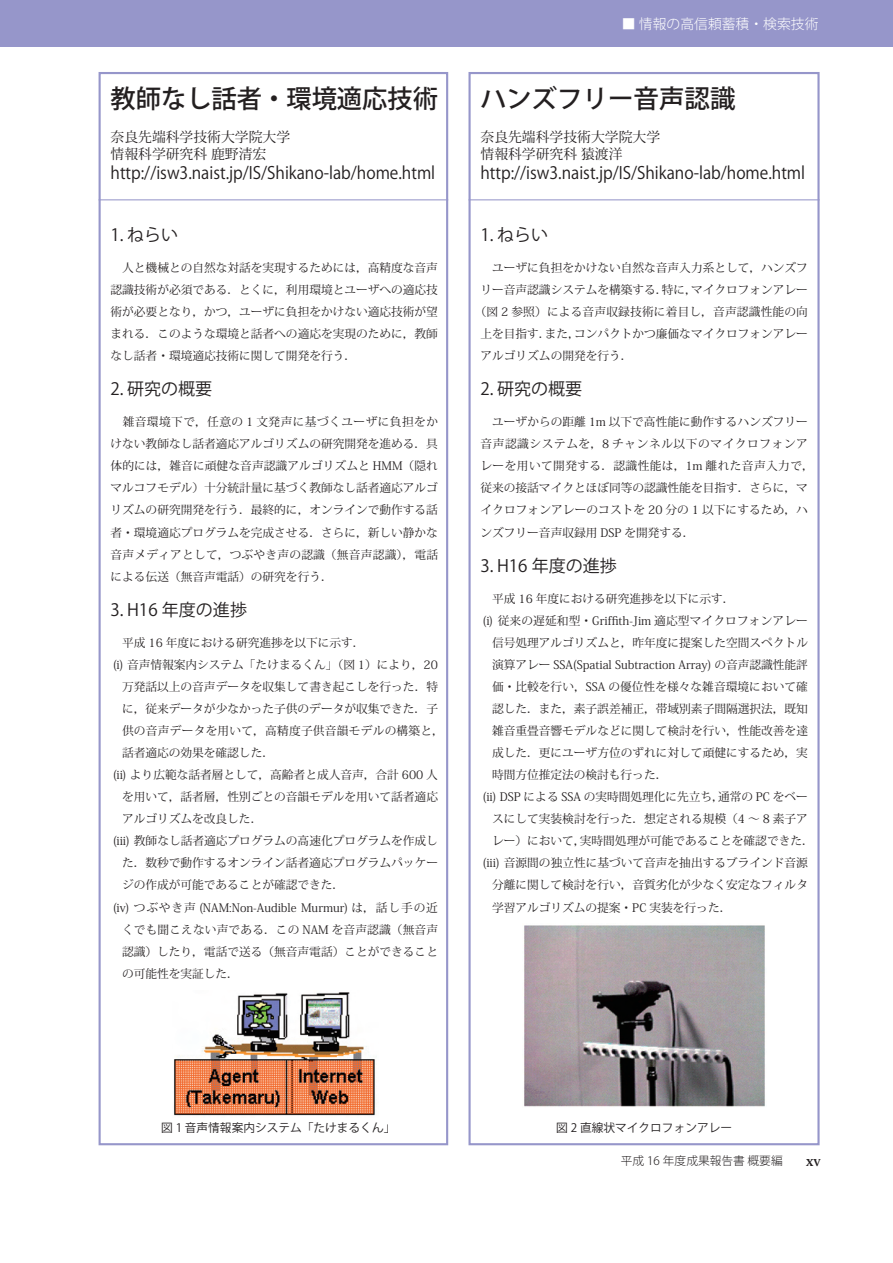
<style>
.page{position:relative;width:893px;height:1263px;background:#fff}
.page>*{position:absolute;margin:0;border:0;box-sizing:border-box;transform-origin:0 0}
.t1{font:500 25.5px "Koz Go Std";color:#231f20}
.t2{font:16.95px "Koz Go Std";color:#231f20;scale:.93 1}
.t3{font:16.95px "Koz Go Std";color:#231f20}
.t4{font:13.8px/17px "Koz Min Std";color:#231f20}
.t5{font:300 13.8px "Koz Go Std";color:#fff}
.t6{font:11.7px/22px "Koz Min Std";color:#231f20;text-align:justify}
.t7{font:11.7px "Koz Go Std";color:#231f20}
.t8{font:11.7px "Koz Min Std";letter-spacing:.02em;color:#231f20}
.t9{font:300 11.7px "Koz Go Std";color:#231f20}
.s1{font-family:"Koz Min Std";font-weight:700;font-size:13.8px}
</style>
<div class="page">
<div style="left:468px;top:72px;width:352px;height:1073px;border:2px solid #9696ca"></div>
<div style="left:99px;top:72px;width:349px;height:1073px;border:2px solid #9696ca"></div>
<div style="left:0;top:0;width:893px;height:46px;background:#9696ca"></div>
<hr style="left:99px;top:199px;width:349px;height:1px;background:#9696ca">
<hr style="left:468px;top:199px;width:352px;height:1px;background:#9696ca">
<img style="left:524px;top:925px;width:241px;height:182px">
<img style="left:174px;top:992px;width:203px;height:124px">
<h1 class="t1" style="left:111px;top:82px;width:329px">教師なし話者・環境適応技術</h1>
<p class="t4" style="left:111px;top:128px;width:181px">奈良先端科学技術大学院大学情報科学研究科 鹿野清宏</p>
<h2 class="t2" style="left:111px;top:162px;width:351px">http://isw3.naist.jp/IS/Shikano-lab/home.html</h2>
<h2 class="t3" style="left:111px;top:224px;width:69px">1. ねらい</h2>
<p class="t6" style="left:111px;top:257px;width:329px">　人と機械との自然な対話を実現するためには，高精度な音声認識技術が必須である．とくに，利用環境とユーザへの適応技術が必要となり，かつ，ユーザに負担をかけない適応技術が望まれる．このような環境と話者への適応を実現のために，教師なし話者・環境適応技術に関して開発を行う．</p>
<h2 class="t3" style="left:111px;top:378px;width:103px">2. 研究の概要</h2>
<p class="t6" style="left:111px;top:411px;width:329px">　雑音環境下で，任意の 1 文発声に基づくユーザに負担をかけない教師なし話者適応アルゴリズムの研究開発を進める．具体的には，雑音に頑健な音声認識アルゴリズムと HMM（隠れマルコフモデル）十分統計量に基づく教師なし話者適応アルゴリズムの研究開発を行う．最終的に，オンラインで動作する話者・環境適応プログラムを完成させる．さらに，新しい静かな音声メディアとして，つぶやき声の認識（無音声認識），電話による伝送（無音声電話）の研究を行う．</p>
<h2 class="t3" style="left:111px;top:599px;width:138px">3. H16 年度の進捗</h2>
<p class="t6" style="left:111px;top:632px;width:256px">　平成 16 年度における研究進捗を以下に示す．</p>
<p class="t6" style="left:113px;top:654px;width:327px">(i) 音声情報案内システム「たけまるくん」（図 1）により，20</p>
<p class="t6" style="left:122px;top:676px;width:318px">万発話以上の音声データを収集して書き起こしを行った．特</p>
<p class="t6" style="left:122px;top:698px;width:317px">に，従来データが少なかった子供のデータが収集できた．子</p>
<p class="t8" style="left:122px;top:723px;width:323px">供の音声データを用いて，高精度子供音韻モデルの構築と，</p>
<p class="t6" style="left:122px;top:742px;width:154px">話者適応の効果を確認した．</p>
<p class="t6" style="left:113px;top:764px;width:327px">(ii) より広範な話者層として，高齢者と成人音声，合計 600 人</p>
<p class="t6" style="left:122px;top:786px;width:317px">を用いて，話者層，性別ごとの音韻モデルを用いて話者適応</p>
<p class="t6" style="left:122px;top:808px;width:142px">アルゴリズムを改良した．</p>
<p class="t6" style="left:113px;top:830px;width:327px">(iii) 教師なし話者適応プログラムの高速化プログラムを作成し</p>
<p class="t6" style="left:122px;top:852px;width:318px">た．数秒で動作するオンライン話者適応プログラムパッケー</p>
<p class="t6" style="left:122px;top:874px;width:224px">ジの作成が可能であることが確認できた．</p>
<p class="t6" style="left:113px;top:896px;width:327px">(iv) つぶやき声 (NAM:Non-Audible Murmur) は，話し手の近</p>
<p class="t6" style="left:122px;top:918px;width:318px">くでも聞こえない声である．この NAM を音声認識（無音声</p>
<p class="t6" style="left:122px;top:940px;width:317px">認識）したり，電話で送る（無音声電話）ことができること</p>
<p class="t6" style="left:122px;top:962px;width:118px">の可能性を実証した．</p>
<p class="t5" style="left:622px;top:15px;width:198px">■ 情報の高信頼蓄積・検索技術</p>
<h1 class="t1" style="left:480px;top:82px;width:257px">ハンズフリー音声認識</h1>
<p class="t4" style="left:480px;top:128px;width:181px">奈良先端科学技術大学院大学情報科学研究科 猿渡洋</p>
<h2 class="t2" style="left:480px;top:162px;width:351px">http://isw3.naist.jp/IS/Shikano-lab/home.html</h2>
<h2 class="t3" style="left:480px;top:224px;width:69px">1. ねらい</h2>
<p class="t6" style="left:480px;top:257px;width:329px">　ユーザに負担をかけない自然な音声入力系として，ハンズフ</p>
<p class="t6" style="left:480px;top:279px;width:329px">リー音声認識システムを構築する．特に，マイクロフォンアレー</p>
<p class="t6" style="left:475px;top:301px;width:335px">（図 2 参照）による音声収録技術に着目し，音声認識性能の向</p>
<p class="t6" style="left:480px;top:323px;width:329px">上を目指す．また，コンパクトかつ廉価なマイクロフォンアレー</p>
<p class="t6" style="left:480px;top:345px;width:154px">アルゴリズムの開発を行う．</p>
<h2 class="t3" style="left:480px;top:378px;width:103px">2. 研究の概要</h2>
<p class="t6" style="left:480px;top:411px;width:335px;text-align:left">　ユーザからの距離 1m 以下で高性能に動作するハンズフリー音声認識システムを，8 チャンネル以下のマイクロフォンアレーを用いて開発する．認識性能は，1m 離れた音声入力で，従来の接話マイクとほぼ同等の認識性能を目指す．さらに，マイクロフォンアレーのコストを 20 分の 1 以下にするため，ハンズフリー音声収録用 DSP を開発する．</p>
<h2 class="t3" style="left:480px;top:555px;width:138px">3. H16 年度の進捗</h2>
<p class="t6" style="left:480px;top:587px;width:256px">　平成 16 年度における研究進捗を以下に示す．</p>
<p class="t6" style="left:483px;top:609px;width:327px">(i) 従来の遅延和型・Griffith-Jim 適応型マイクロフォンアレー</p>
<p class="t6" style="left:492px;top:632px;width:318px">信号処理アルゴリズムと，昨年度に提案した空間スペクトル</p>
<p class="t6" style="left:492px;top:654px;width:317px">演算アレー SSA(Spatial Subtraction Array) の音声認識性能評</p>
<p class="t6" style="left:492px;top:676px;width:317px">価・比較を行い，SSA の優位性を様々な雑音環境において確</p>
<p class="t6" style="left:492px;top:698px;width:317px">認した．また，素子誤差補正，帯域別素子間隔選択法，既知</p>
<p class="t6" style="left:492px;top:720px;width:318px">雑音重畳音響モデルなどに関して検討を行い，性能改善を達</p>
<p class="t6" style="left:492px;top:742px;width:317px">成した．更にユーザ方位のずれに対して頑健にするため，実</p>
<p class="t6" style="left:492px;top:764px;width:177px">時間方位推定法の検討も行った．</p>
<p class="t6" style="left:483px;top:786px;width:327px">(ii) DSP による SSA の実時間処理化に先立ち，通常の PC をベー</p>
<p class="t6" style="left:492px;top:808px;width:317px">スにして実装検討を行った．想定される規模（4 ～ 8 素子ア</p>
<p class="t6" style="left:492px;top:830px;width:323px">レー）において，実時間処理が可能であることを確認できた．</p>
<p class="t6" style="left:483px;top:852px;width:327px">(iii) 音源間の独立性に基づいて音声を抽出するブラインド音源</p>
<p class="t6" style="left:492px;top:874px;width:318px">分離に関して検討を行い，音質劣化が少なく安定なフィルタ</p>
<p class="t6" style="left:492px;top:896px;width:241px">学習アルゴリズムの提案・PC 実装を行った．</p>
<p class="t7" style="left:161px;top:1120px;width:236px">図 1 音声情報案内システム「たけまるくん」</p>
<p class="t7" style="left:556px;top:1120px;width:177px">図 2 直線状マイクロフォンアレー</p>
<p class="t9" style="left:621px;top:1153px;width:201px">平成 16 年度成果報告書 概要編　　<span class="s1">xv</span></p>
</div>
